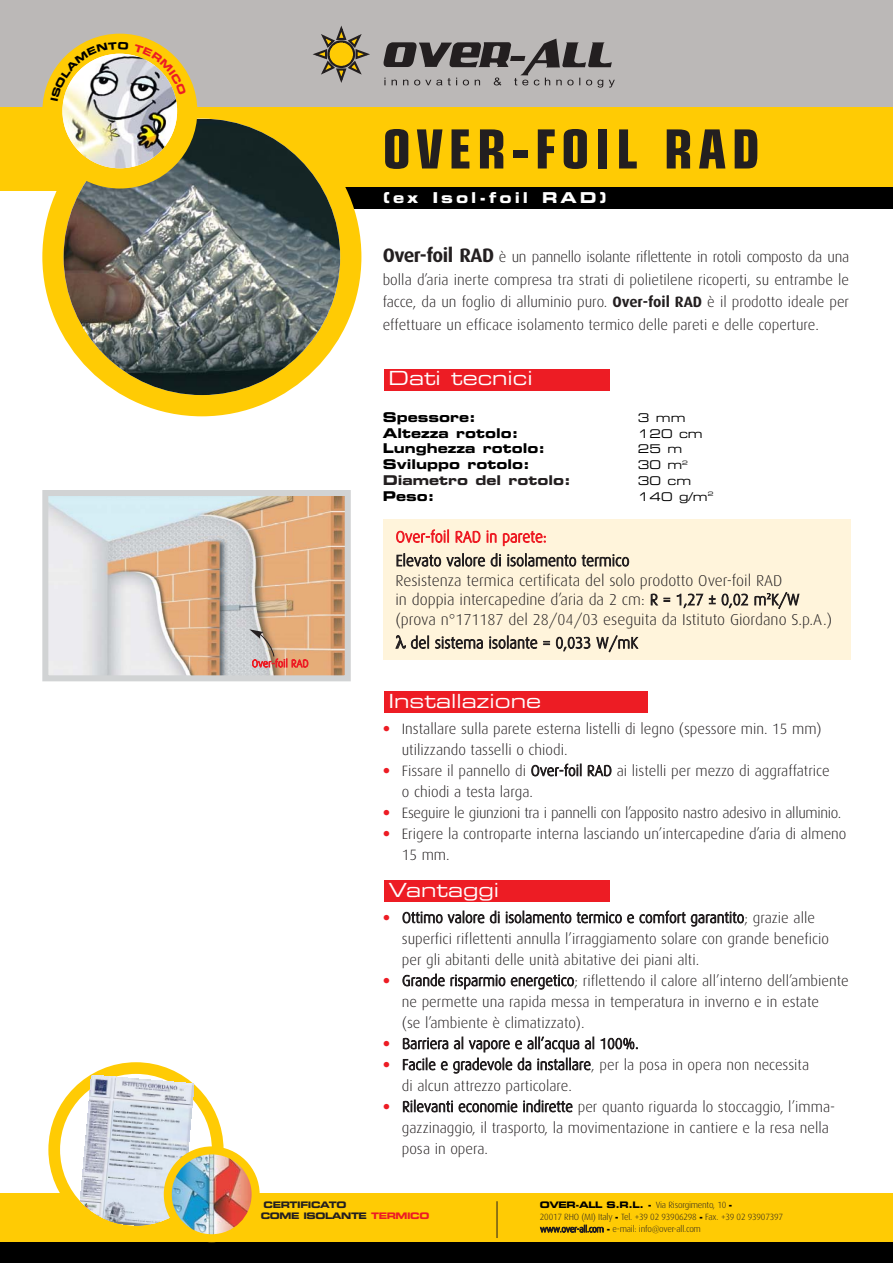
<style>
.page{position:relative;width:893px;height:1263px;background:#fff}
.page>*{position:absolute;margin:0;border:0;box-sizing:border-box;transform-origin:0 0}
.t1{font:700 condensed 54px "Eurostile";letter-spacing:.1em;color:#231f20}
.t2{font:19.5px "Eurostile Extended Two";color:#fff}
.t3{font:300 15.75px/19.6px "Dax";color:#231f20}
.t4{font:300 15.75px "Dax";color:#ed1c24}
.t5{font:300 15px/21px "Dax";color:#231f20}
.t6{font:300 15px "Dax";letter-spacing:-.02em;color:#231f20}
.t7{font:15px "Eurostile Bold Extended Two";letter-spacing:.2em;color:#fff}
.t8{font:13.5px "Eurostile Bold Extended Two";color:#000}
.t9{font:13.5px "Eurostile Bold Extended Two";color:#231f20}
.t10{font:12px "Eurostile Extended Two";color:#000}
.t11{font:300 10.5px "Dax";letter-spacing:-.005em;color:#ed1c24}
.t12{font:300 9px/12px "Dax";letter-spacing:-.025em;color:#231f20}
.t13{font:9px/10.8px "Eurostile Bold Extended Two";letter-spacing:-.05em;color:#231f20}
.s1{font-weight:700;font-size:19.5px}
.s2{font-weight:700}
.s3{font-family:"Eurostile Extended Two";font-weight:400;color:#ed1c24}
.s4{color:#ed1c24}
.s5{font-family:"Eurostile Bold Extended Two";font-weight:400;color:#000}
</style>
<div class="page">
<div style="left:382px;top:520px;width:468px;height:140px;background:#fff4db"></div>
<div style="left:384px;top:881px;width:225px;height:21px;background:#ed1c24"></div>
<div style="left:384px;top:692px;width:264px;height:21px;background:#ed1c24"></div>
<div style="left:384px;top:369px;width:225px;height:21px;background:#ed1c24"></div>
<div style="left:0;top:1194px;width:892px;height:63px;background:#ffcb04"></div>
<div style="left:0;top:105px;width:892px;height:85px;background:#ffcb04"></div>
<div style="left:281px;top:188px;width:611px;height:21px;background:#000"></div>
<div style="left:42px;top:97px;width:319px;height:319px;background:#ffcb04;border-radius:50%"></div>
<img style="left:64px;top:119px;width:276px;height:276px;border-radius:50%">
<div style="left:48px;top:1062px;width:175px;height:175px;background:#ffcb04;border-radius:50%"></div>
<div style="left:60px;top:1074px;width:152px;height:152px;background:#fff;border-radius:50%"></div>
<img style="left:79px;top:1075px;width:114px;height:151px">
<div style="left:0;top:1242px;width:892px;height:21px;background:#000"></div>
<div style="left:164px;top:1146px;width:95px;height:96px;background:#ffcb04;border-radius:50%"></div>
<img style="left:172px;top:1154px;width:80px;height:80px;border-radius:50%">
<div style="left:0;top:0;width:892px;height:106px;background:#bbb8b7"></div>
<svg style="left:383px;top:39px;width:231px;height:49px"></svg>
<svg style="left:313px;top:26px;width:57px;height:57px"></svg>
<div style="left:42px;top:34px;width:155px;height:155px;background:#ffcb04;border-radius:50%"></div>
<img style="left:62px;top:54px;width:115px;height:114px;border-radius:50%">
<img style="left:49px;top:497px;width:295px;height:177px">
<div style="left:42px;top:490px;width:309px;height:191px;border:6px solid #d1d3d4"></div>
<hr style="left:496px;top:1201px;width:1px;height:37px;background:#231f20">
<svg style="left:249px;top:629px;width:26px;height:28px"></svg>
<svg style="left:51px;top:42px;width:77px;height:59px"></svg>
<svg style="left:134px;top:44px;width:52px;height:51px"></svg>
<h1 class="t1" style="left:382px;top:129px;width:378px">OVER-FOIL RAD</h1>
<p class="t7" style="left:382px;top:192px;width:226px">(ex Isol-foil RAD)</p>
<p class="t5" style="left:382px;top:246px;width:468px;line-height:22.5px;text-align:justify"><span class="s1">Over-foil RAD</span> è un pannello isolante riflettente in rotoli composto da una bolla d’aria inerte compresa tra strati di polietilene ricoperti, su entrambe le facce, da un foglio di alluminio puro. <span class="s2">Over-foil RAD</span> è il prodotto ideale per effettuare un efficace isolamento termico delle pareti e delle coperture.</p>
<h2 class="t2" style="left:388px;top:371px;width:146px">Dati tecnici</h2>
<p class="t11" style="left:252px;top:658px;width:58px">Over-foil RAD</p>
<p class="t8" style="left:382px;top:412px;width:95px">Spessore:</p>
<p class="t10" style="left:638px;top:413px;width:49px">3 mm</p>
<p class="t8" style="left:382px;top:428px;width:137px">Altezza rotolo:</p>
<p class="t10" style="left:638px;top:429px;width:66px">120 cm</p>
<p class="t8" style="left:382px;top:443px;width:164px">Lunghezza rotolo:</p>
<p class="t10" style="left:638px;top:445px;width:46px">25 m</p>
<p class="t8" style="left:382px;top:459px;width:149px">Sviluppo rotolo:</p>
<p class="t10" style="left:638px;top:460px;width:52px">30 m<sup>2</sup></p>
<p class="t9" style="left:382px;top:475px;width:190px">Diametro del rotolo:</p>
<p class="t10" style="left:638px;top:476px;width:55px">30 cm</p>
<p class="t8" style="left:382px;top:491px;width:53px">Peso:</p>
<p class="t10" style="left:638px;top:492px;width:77px">140 g/m<sup>2</sup></p>
<p class="t4" style="left:395px;top:529px;width:152px">Over-foil RAD in parete:</p>
<p class="t3" style="left:395px;top:551px;width:438px">Elevato valore di isolamento termico<br>Resistenza termica certificata del solo prodotto Over-foil RAD<br>in doppia intercapedine d’aria da 2 cm: R = 1,27 ± 0,02 m<sup>2</sup>K/W (prova n°171187 del 28/04/03 eseguita da Istituto Giordano S.p.A.)</p>
<p class="t3" style="left:410px;top:634px;width:229px">del sistema isolante = 0,033 W/mK</p>
<h2 class="t2" style="left:388px;top:694px;width:154px">Installazione</h2>
<p class="t5" style="left:402px;top:719px;width:421px;text-indent:-19px"><span class="s3">•</span> Installare sulla parete esterna listelli di legno (spessore min. 15 mm) utilizzando tasselli o chiodi.</p>
<p class="t5" style="left:402px;top:761px;width:429px;text-indent:-19px"><span class="s3">•</span> Fissare il pannello di Over-foil RAD ai listelli per mezzo di aggraffatrice o chiodi a testa larga.</p>
<p class="t6" style="left:382px;top:806px;width:460px"><span class="s3">•</span> Eseguire le giunzioni tra i pannelli con l’apposito nastro adesivo in alluminio.</p>
<p class="t5" style="left:402px;top:824px;width:446px;text-indent:-19px"><span class="s3">•</span> Erigere la controparte interna lasciando un’intercapedine d’aria di almeno<br>15 mm.</p>
<h2 class="t2" style="left:388px;top:883px;width:112px">Vantaggi</h2>
<p class="t5" style="left:402px;top:908px;width:429px;text-indent:-19px"><span class="s3">•</span> Ottimo valore di isolamento termico e comfort garantito; grazie alle superfici riflettenti annulla l’irraggiamento solare con grande beneficio per gli abitanti delle unità abitative dei piani alti.</p>
<p class="t5" style="left:402px;top:971px;width:448px;text-indent:-19px"><span class="s3">•</span> Grande risparmio energetico; riflettendo il calore all’interno dell’ambiente ne permette una rapida messa in temperatura in inverno e in estate<br>(se l’ambiente è climatizzato).</p>
<p class="t5" style="left:382px;top:1034px;width:257px"><span class="s3">•</span> Barriera al vapore e all’acqua al 100%.</p>
<p class="t5" style="left:402px;top:1055px;width:409px;text-indent:-19px"><span class="s3">•</span> Facile e gradevole da installare, per la posa in opera non necessita di alcun attrezzo particolare.</p>
<p class="t5" style="left:402px;top:1097px;width:435px;text-indent:-19px"><span class="s3">•</span> Rilevanti economie indirette per quanto riguarda lo stoccaggio, l’imma&shy;gazzinaggio, il trasporto, la movimentazione in cantiere e la resa nella posa in opera.</p>
<p class="t13" style="left:261px;top:1200px;width:170px;text-indent:3px">CERTIFICATO<br>COME ISOLANTE <span class="s4">TERMICO</span></p>
<p class="t12" style="left:540px;top:1200px;width:244px"><span class="s5">OVER-ALL S.R.L. -</span> Via Risorgimento, 10 <span class="s5">-<br></span>20017 RHO (MI) Italy <span class="s5">-</span> Tel. +39 02 93906298 <span class="s5">-</span> Fax. +39 02 93907397 www.over-all.com <span class="s5">-</span> e-mail: info@over-all.com</p>
</div>
